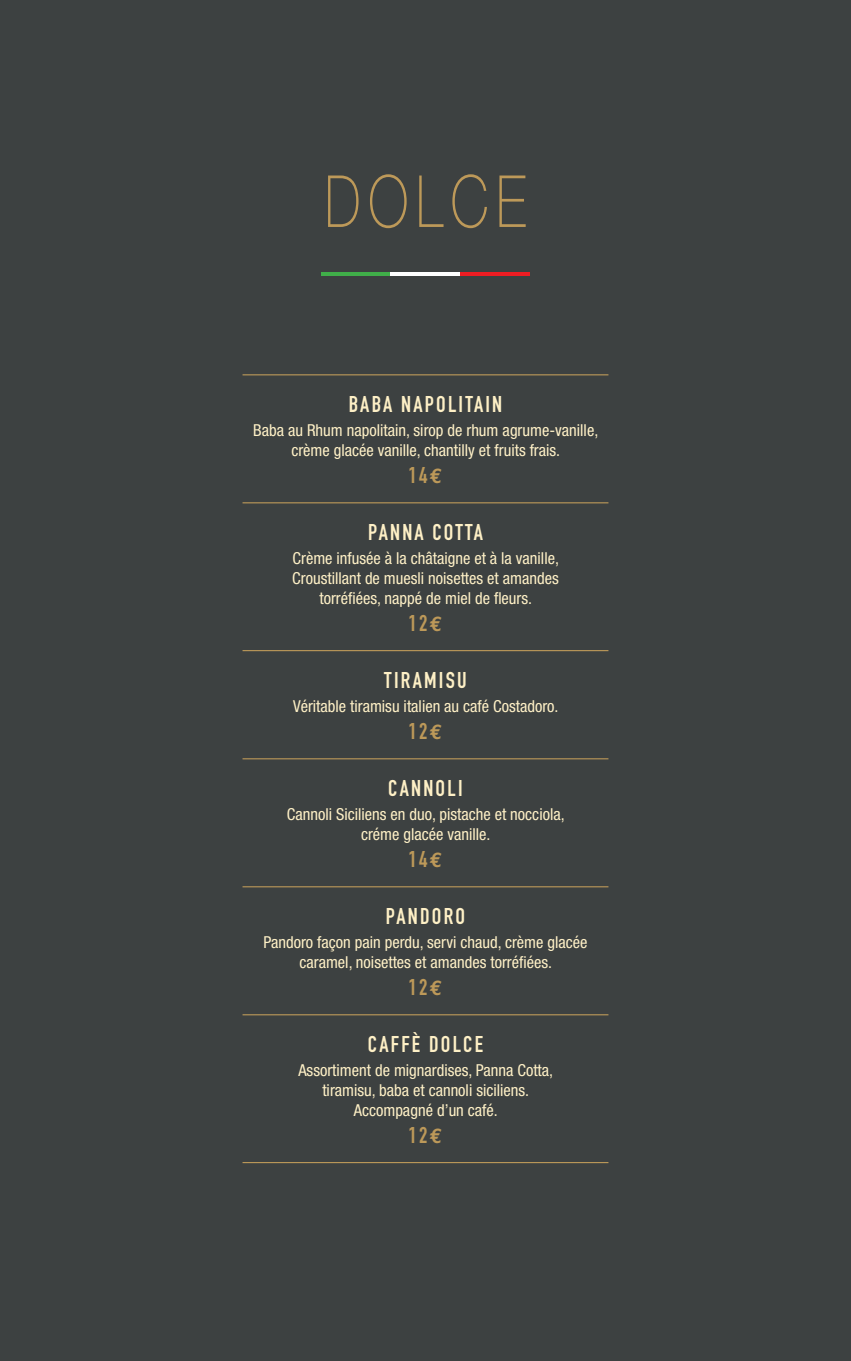
<style>
.page{position:relative;width:851px;height:1361px;background:#fff}
.page>*{position:absolute;margin:0;border:0;box-sizing:border-box;transform-origin:0 0}
.t1{font:100 72px "Helvetica Neue";letter-spacing:.14em;color:#bd9959;scale:.75 1}
.t2{font:22.5px "DIN Engschrift";letter-spacing:.1em;color:#fef0c6}
.t3{font:22.5px "DIN Engschrift";letter-spacing:.1em;color:#bd9959}
.t4{font:condensed 16.5px/19.8px "Helvetica Neue";color:#fef0c6;text-align:center}
.s1{font-family:"Euro Mono";font-weight:700;font-size:21px}
</style>
<div class="page">
<div style="left:0;top:0;width:850px;height:1361px;background:#3d4141"></div>
<hr style="left:242px;top:374px;width:366px;height:1px;background:#bd9959">
<hr style="left:242px;top:502px;width:366px;height:1px;background:#bd9959">
<hr style="left:242px;top:650px;width:366px;height:1px;background:#bd9959">
<hr style="left:242px;top:758px;width:366px;height:1px;background:#bd9959">
<hr style="left:242px;top:886px;width:366px;height:1px;background:#bd9959">
<hr style="left:242px;top:1014px;width:366px;height:1px;background:#bd9959">
<hr style="left:242px;top:1162px;width:366px;height:1px;background:#bd9959">
<hr style="left:320px;top:272px;width:70px;height:4px;background:#40ae49">
<hr style="left:390px;top:272px;width:70px;height:4px;background:#fff">
<hr style="left:460px;top:272px;width:70px;height:4px;background:#ee1d23">
<h1 class="t1" style="left:324px;top:161px;width:270px">DOLCE</h1>
<h2 class="t2" style="left:348px;top:391px;width:155px">BABA NAPOLITAIN</h2>
<p class="t4" style="left:253px;top:420px;width:346px">Baba au Rhum napolitain, sirop de rhum agrume-vanille, crème glacée vanille, chantilly et fruits frais.</p>
<h2 class="t3" style="left:408px;top:462px;width:35px">14<span class="s1">€</span></h2>
<h2 class="t2" style="left:368px;top:519px;width:116px">PANNA COTTA</h2>
<p class="t4" style="left:292px;top:548px;width:268px">Crème infusée à la châtaigne et à la vanille,<br>Croustillant de muesli noisettes et amandes torréfiées, nappé de miel de fleurs.</p>
<h2 class="t3" style="left:408px;top:609px;width:35px">12<span class="s1">€</span></h2>
<h2 class="t2" style="left:384px;top:666px;width:84px">TIRAMISU</h2>
<p class="t4" style="left:293px;top:696px;width:267px">Véritable tiramisu italien au café Costadoro.</p>
<h2 class="t3" style="left:408px;top:717px;width:35px">12<span class="s1">€</span></h2>
<h2 class="t2" style="left:388px;top:775px;width:76px">CANNOLI</h2>
<p class="t4" style="left:287px;top:804px;width:279px">Cannoli Siciliens en duo, pistache et nocciola, créme glacée vanille.</p>
<h2 class="t3" style="left:408px;top:845px;width:35px">14<span class="s1">€</span></h2>
<h2 class="t2" style="left:386px;top:903px;width:81px">PANDORO</h2>
<p class="t4" style="left:263px;top:932px;width:325px">Pandoro façon pain perdu, servi chaud, crème glacée caramel, noisettes et amandes torréfiées.</p>
<h2 class="t3" style="left:408px;top:973px;width:35px">12<span class="s1">€</span></h2>
<h2 class="t2" style="left:368px;top:1031px;width:116px">CAFFÈ DOLCE</h2>
<p class="t4" style="left:298px;top:1060px;width:256px">Assortiment de mignardises, Panna Cotta, tiramisu, baba et cannoli siciliens.<br>Accompagné d’un café.</p>
<h2 class="t3" style="left:408px;top:1121px;width:35px">12<span class="s1">€</span></h2>
</div>
